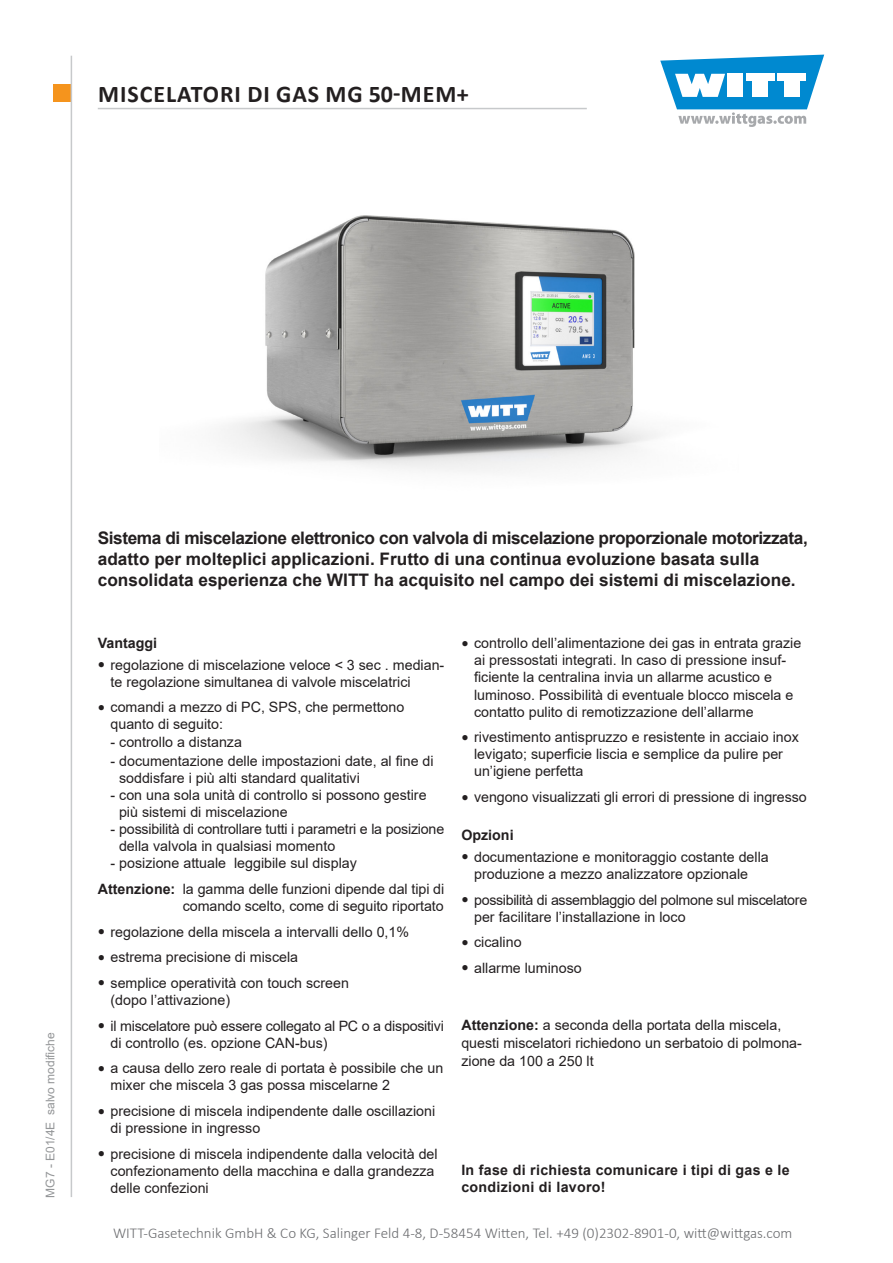
<style>
.page{position:relative;width:893px;height:1263px;background:#fff}
.page>*{position:absolute;margin:0;border:0;box-sizing:border-box;transform-origin:0 0}
.t1{font:700 24px "Calibri";letter-spacing:.04em;color:#231f20}
.Einleitungstext{font:700 17.25px/20.7px "Arial";color:#231f20}
.t2{font:300 15px "Calibri";color:#6b6c6f}
.Überschrift{font:14.25px/17.1px "Arial";color:#231f20}
.Grundtext{font:14.25px/17.1px "Arial";color:#231f20}
.Überschrift-2{font:14.25px/17.1px "Arial";letter-spacing:-.02em;color:#231f20}
.Überschrift-3{font:700 14.25px/17.1px "Arial";letter-spacing:.02em;color:#231f20}
.Überschrift-4{font:700 14.25px "Arial";color:#231f20}
.t3{font:12px "Arial";color:#949698}
.s1{font-family:"Bookman Old Style";font-size:12px}
.s2{font-weight:700}
</style>
<div class="page">
<div style="left:53px;top:85px;width:17px;height:17px;background:#f5941d"></div>
<svg style="left:660px;top:55px;width:164px;height:72px"></svg>
<hr style="left:71px;top:56px;width:1px;height:1141px;background:#c7c9cb">
<hr style="left:98px;top:108px;width:489px;height:1px;background:#c7c9cb">
<img style="left:221px;top:215px;width:437px;height:257px">
<h1 class="t1" style="left:98px;top:77px;width:372px">MISCELATORI DI GAS MG 50-MEM+</h1>
<p class="t3" style="left:42px;top:1197px;width:167px;rotate:-90deg">MG7 - E01/4E salvo modifiche</p>
<p class="Einleitungstext" style="left:98px;top:528px;width:711px">Sistema di miscelazione elettronico con valvola di miscelazione proporzionale motorizzata, adatto per molteplici applicazioni. Frutto di una continua evoluzione basata sulla consolidata esperienza che WITT ha acquisito nel campo dei sistemi di miscelazione.</p>
<p class="Überschrift-4" style="left:98px;top:633px;width:61px">Vantaggi</p>
<p class="Überschrift" style="left:111px;top:656px;width:335px;text-indent:-13px"><span class="s1">●</span> regolazione di miscelazione veloce &lt; 3 sec . median&shy;te regolazione simultanea di valvole miscelatrici</p>
<p class="Überschrift" style="left:111px;top:699px;width:295px;text-indent:-13px"><span class="s1">●</span> comandi a mezzo di PC, SPS, che permettono quanto di seguito:</p>
<p class="Überschrift" style="left:111px;top:733px;width:133px">- controllo a distanza</p>
<p class="Grundtext" style="left:119px;top:752px;width:316px;text-indent:-9px">- documentazione delle impostazioni date, al fine di soddisfare i più alti standard qualitativi</p>
<p class="Grundtext" style="left:119px;top:786px;width:309px;text-indent:-9px">- con una sola unità di controllo si possono gestire più sistemi di miscelazione</p>
<p class="Grundtext" style="left:119px;top:820px;width:327px;text-indent:-9px">- possibilità di controllare tutti i parametri e la posizione della valvola in qualsiasi momento</p>
<p class="Grundtext" style="left:111px;top:855px;width:248px">- posizione attuale leggibile sul display</p>
<p class="Überschrift" style="left:98px;top:880px;width:348px;text-align:right"><span class="s2">Attenzione:</span> la gamma delle funzioni dipende dal tipi di comando scelto, come di seguito riportato</p>
<p class="Überschrift" style="left:98px;top:923px;width:313px"><span class="s1">●</span> regolazione della miscela a intervalli dello 0,1%</p>
<p class="Überschrift" style="left:98px;top:949px;width:202px"><span class="s1">●</span> estrema precisione di miscela</p>
<p class="Überschrift" style="left:111px;top:974px;width:240px;text-indent:-13px"><span class="s1">●</span> semplice operatività con touch screen (dopo l’attivazione)</p>
<p class="Überschrift" style="left:111px;top:1017px;width:335px;text-indent:-13px"><span class="s1">●</span> il miscelatore può essere collegato al PC o a dispositivi di controllo (es. opzione CAN-bus)</p>
<p class="Überschrift" style="left:111px;top:1060px;width:334px;text-indent:-13px"><span class="s1">●</span> a causa dello zero reale di portata è possibile che un mixer che miscela 3 gas possa miscelarne 2</p>
<p class="Überschrift" style="left:111px;top:1102px;width:326px;text-indent:-13px"><span class="s1">●</span> precisione di miscela indipendente dalle oscillazioni di pressione in ingresso</p>
<p class="Überschrift" style="left:111px;top:1145px;width:329px;text-indent:-13px"><span class="s1">●</span> precisione di miscela indipendente dalla velocità del confezionamento della macchina e dalla grandezza delle confezioni</p>
<p class="Überschrift" style="left:474px;top:635px;width:329px;text-indent:-13px"><span class="s1">●</span> controllo dell’alimentazione dei gas in entrata grazie ai pressostati integrati. In caso di pressione insuf&shy;ficiente la centralina invia un allarme acustico e luminoso. Possibilità di eventuale blocco miscela e contatto pulito di remotizzazione dell’allarme</p>
<p class="Überschrift" style="left:474px;top:729px;width:326px;text-indent:-13px"><span class="s1">●</span> rivestimento antispruzzo e resistente in acciaio inox levigato; superficie liscia e semplice da pulire per un’igiene perfetta</p>
<p class="Überschrift" style="left:461px;top:788px;width:347px"><span class="s1">●</span> vengono visualizzati gli errori di pressione di ingresso</p>
<p class="Überschrift-4" style="left:461px;top:825px;width:54px">Opzioni</p>
<p class="Überschrift" style="left:461px;top:848px;width:309px;text-align:center"><span class="s1">●</span> documentazione e monitoraggio costante della produzione a mezzo analizzatore opzionale</p>
<p class="Überschrift-2" style="left:474px;top:891px;width:335px;text-indent:-13px"><span class="s1">●</span> possibilità di assemblaggio del polmone sul miscelatore per facilitare l’installazione in loco</p>
<p class="Überschrift" style="left:461px;top:933px;width:62px"><span class="s1">●</span> cicalino</p>
<p class="Überschrift" style="left:461px;top:959px;width:122px"><span class="s1">●</span> allarme luminoso</p>
<p class="Überschrift" style="left:461px;top:1015px;width:342px;line-height:18.5px"><span class="s2">Attenzione:</span> a seconda della portata della miscela, questi miscelatori richiedono un serbatoio di polmona&shy;zione da 100 a 250 lt</p>
<p class="Überschrift-3" style="left:461px;top:1161px;width:330px">In fase di richiesta comunicare i tipi di gas e le condizioni di lavoro!</p>
<p class="t2" style="left:113px;top:1224px;width:681px">WITT-Gasetechnik GmbH &amp; Co KG, Salinger Feld 4-8, D-58454 Witten, Tel. +49 (0)2302-8901-0, witt@wittgas.com</p>
</div>
